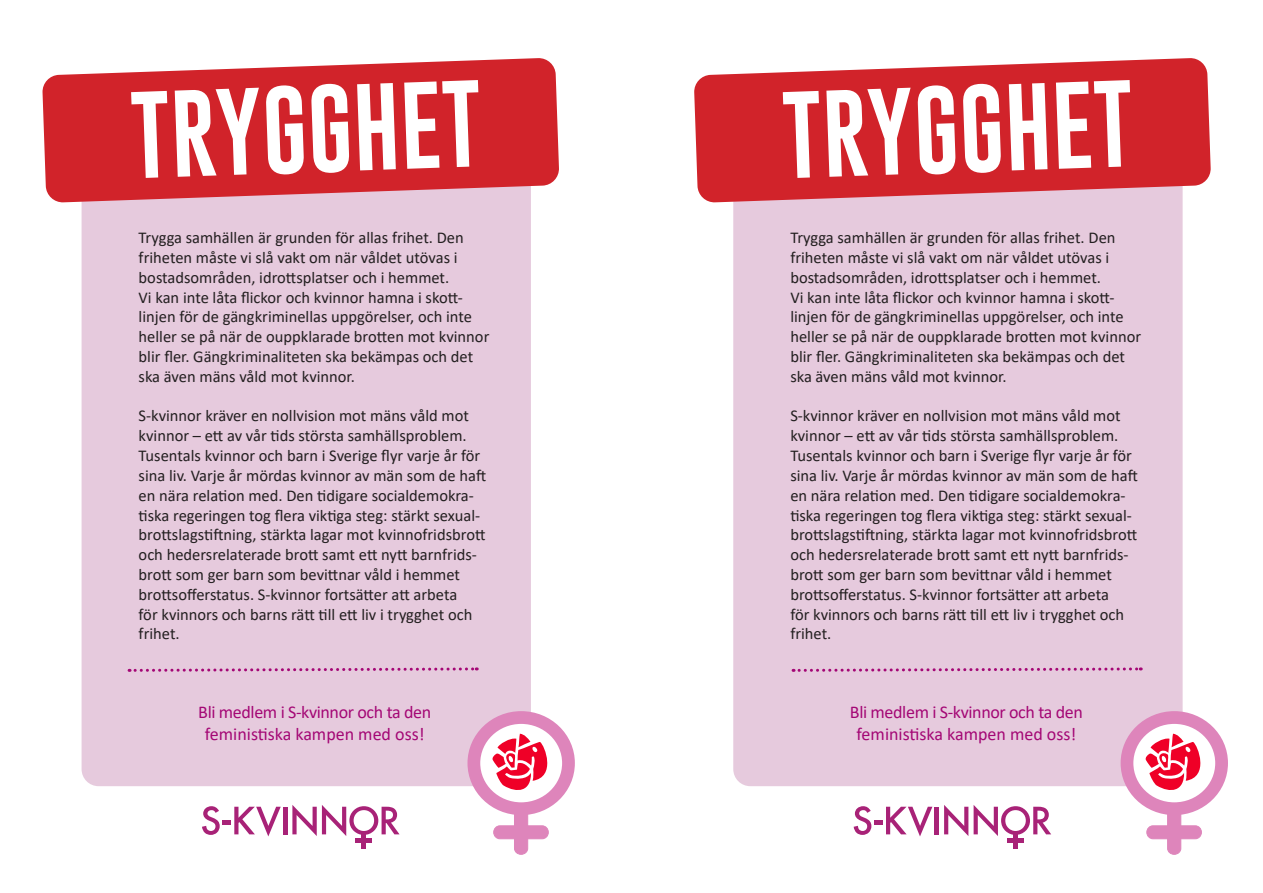
<style>
.page{position:relative;width:1263px;height:893px;background:#fff}
.page>*{position:absolute;margin:0;border:0;box-sizing:border-box;transform-origin:0 0}
.t1{font:90px "Gobold";color:#fff}
.t2{font:18px "Calibri";letter-spacing:-.02em;color:#a40775}
.t3{font:18px "Calibri";color:#a40775}
.t4{font:16.5px/19.8px "Calibri";color:#231f20}
</style>
<div class="page">
<div style="left:82px;top:168px;width:449px;height:618px;background:#e6cadd;border-radius:17px"></div>
<svg style="left:42px;top:58px;width:517px;height:145px;background:#d53c43"></svg>
<hr style="left:283px;top:807px;width:4px;height:27px;background:#a82277">
<svg style="left:292px;top:805px;width:107px;height:31px"></svg>
<hr style="left:362px;top:832px;width:4px;height:17px;background:#a82277">
<hr style="left:355px;top:838px;width:17px;height:4px;background:#a82277">
<svg style="left:202px;top:806px;width:79px;height:30px"></svg>
<div style="left:514px;top:802px;width:14px;height:52px;background:#de85bb;border-radius:6px"></div>
<div style="left:514px;top:802px;width:14px;height:53px;border:1px solid #de85bb;border-radius:6px"></div>
<svg style="left:474px;top:717px;width:94px;height:92px"></svg>
<div style="left:467px;top:711px;width:108px;height:104px;border:13px solid #de85bb;border-radius:50%"></div>
<div style="left:494px;top:826px;width:54px;height:13px;background:#de85bb;border-radius:6px"></div>
<div style="left:493px;top:825px;width:56px;height:14px;border:1px solid #de85bb;border-radius:6px"></div>
<svg style="left:490px;top:731px;width:67px;height:63px"></svg>
<svg style="left:129px;top:667px;width:348px;height:5px"></svg>
<div style="left:733px;top:168px;width:449px;height:618px;background:#e6cadd;border-radius:17px"></div>
<svg style="left:694px;top:58px;width:517px;height:145px;background:#d53c43"></svg>
<hr style="left:935px;top:807px;width:4px;height:27px;background:#a82277">
<svg style="left:944px;top:805px;width:107px;height:31px"></svg>
<hr style="left:1013px;top:832px;width:4px;height:17px;background:#a82277">
<hr style="left:1007px;top:838px;width:17px;height:4px;background:#a82277">
<svg style="left:854px;top:806px;width:78px;height:30px"></svg>
<svg style="left:793px;top:667px;width:348px;height:5px"></svg>
<div style="left:1167px;top:802px;width:14px;height:52px;background:#de85bb;border-radius:6px"></div>
<div style="left:1167px;top:802px;width:14px;height:53px;border:1px solid #de85bb;border-radius:6px"></div>
<svg style="left:1127px;top:717px;width:94px;height:92px"></svg>
<div style="left:1120px;top:711px;width:108px;height:104px;border:13px solid #de85bb;border-radius:50%"></div>
<div style="left:1147px;top:826px;width:54px;height:13px;background:#de85bb;border-radius:6px"></div>
<div style="left:1146px;top:825px;width:56px;height:14px;border:1px solid #de85bb;border-radius:6px"></div>
<svg style="left:1143px;top:731px;width:67px;height:63px"></svg>
<p class="t1" style="left:128px;top:78px;width:353px;rotate:-2deg">TRYGGHET</p>
<p class="t4" style="left:139px;top:227px;width:327px">Trygga samhällen är grunden för allas frihet. Den friheten måste vi slå vakt om när våldet utövas i</p>
<p class="t4" style="left:139px;top:267px;width:312px">bostadsområden, idrottsplatser och i hemmet.</p>
<p class="t4" style="left:139px;top:287px;width:352px">Vi kan inte låta flickor och kvinnor hamna i skott&shy;linjen för de gängkriminellas uppgörelser, och inte heller se på när de ouppklarade brotten mot kvinnor blir fler. Gängkriminaliteten ska bekämpas och det ska även mäns våld mot kvinnor.</p>
<p class="t4" style="left:139px;top:406px;width:349px">S-kvinnor kräver en nollvision mot mäns våld mot kvinnor – ett av vår tids största samhällsproblem.<br>Tusentals kvinnor och barn i Sverige flyr varje år för sina liv. Varje år mördas kvinnor av män som de haft en nära relation med. Den tidigare socialdemokra&shy;tiska regeringen tog flera viktiga steg: stärkt sexual&shy;brottslagstiftning, stärkta lagar mot kvinnofridsbrott och hedersrelaterade brott samt ett nytt barnfrids&shy;brott som ger barn som bevittnar våld i hemmet brottsofferstatus. S-kvinnor fortsätter att arbeta<br>för kvinnors och barns rätt till ett liv i trygghet och frihet.</p>
<p class="t2" style="left:198px;top:699px;width:234px">Bli medlem i S-kvinnor och ta den</p>
<p class="t3" style="left:205px;top:721px;width:221px">feministiska kampen med oss!</p>
<p class="t1" style="left:780px;top:78px;width:353px;rotate:-2deg">TRYGGHET</p>
<p class="t4" style="left:790px;top:227px;width:327px">Trygga samhällen är grunden för allas frihet. Den friheten måste vi slå vakt om när våldet utövas i</p>
<p class="t4" style="left:790px;top:267px;width:312px">bostadsområden, idrottsplatser och i hemmet.</p>
<p class="t4" style="left:790px;top:287px;width:352px">Vi kan inte låta flickor och kvinnor hamna i skott&shy;linjen för de gängkriminellas uppgörelser, och inte heller se på när de ouppklarade brotten mot kvinnor blir fler. Gängkriminaliteten ska bekämpas och det ska även mäns våld mot kvinnor.</p>
<p class="t4" style="left:790px;top:406px;width:349px">S-kvinnor kräver en nollvision mot mäns våld mot kvinnor – ett av vår tids största samhällsproblem.<br>Tusentals kvinnor och barn i Sverige flyr varje år för sina liv. Varje år mördas kvinnor av män som de haft en nära relation med. Den tidigare socialdemokra&shy;tiska regeringen tog flera viktiga steg: stärkt sexual&shy;brottslagstiftning, stärkta lagar mot kvinnofridsbrott och hedersrelaterade brott samt ett nytt barnfrids&shy;brott som ger barn som bevittnar våld i hemmet brottsofferstatus. S-kvinnor fortsätter att arbeta<br>för kvinnors och barns rätt till ett liv i trygghet och frihet.</p>
<p class="t2" style="left:850px;top:699px;width:234px">Bli medlem i S-kvinnor och ta den</p>
<p class="t3" style="left:856px;top:721px;width:221px">feministiska kampen med oss!</p>
</div>
